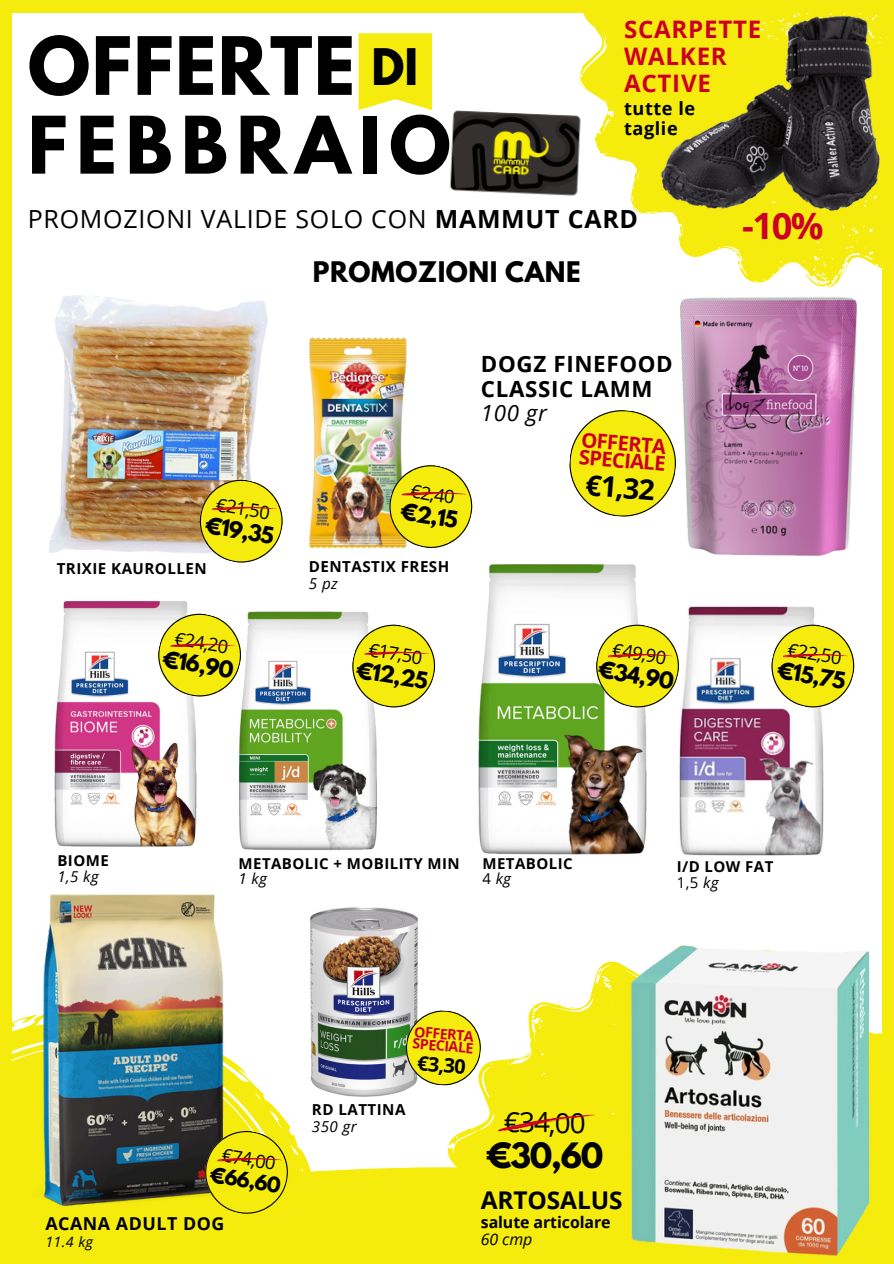
<style>
.page{position:relative;width:894px;height:1264px;background:#fff}
.page>*{position:absolute;margin:0;border:0;box-sizing:border-box;transform-origin:0 0}
.t1{font:700 71.1px "League Spartan";letter-spacing:.02em;color:#000}
.t2{font:700 70.2px "League Spartan";letter-spacing:.12em;color:#000}
.t3{font:700 44.7px "League Spartan";color:#000}
.t4{font:700 36.3px "Open Sans";color:#cc0025}
.t5{font:700 30.9px "League Spartan";color:#000}
.t6{font:700 28.35px "Open Sans";color:#000}
.t7{font:27.75px "Open Sans";color:#000}
.t8{font:700 25.05px "League Spartan";letter-spacing:.02em;color:#000}
.t9{font:24.9px "Open Sans";letter-spacing:.03em;color:#000}
.t10{font:700 24.45px "Open Sans";letter-spacing:-.005em;color:#000}
.t11{font:700 24.15px/27px "Open Sans";letter-spacing:.03em;color:#cc0025}
.t12{font:700 22.35px/24.9px "Open Sans";letter-spacing:.03em;color:#000}
.t13{font:italic 22.35px "Open Sans";color:#000}
.t14{font:700 20.4px "League Spartan";color:#000}
.t15{font:700 20.4px "Open Sans";color:#cc0025}
.t16{font:700 19.95px "Open Sans";color:#000}
.t17{font:700 18.9px "League Spartan";color:#000}
.t18{font:18.3px "Open Sans";color:#000}
.t19{font:700 18.15px/20.2px "Open Sans";letter-spacing:.03em;color:#000}
.t20{font:700 17.85px "Open Sans";letter-spacing:.03em;color:#000}
.t21{font:700 15.9px "Open Sans";letter-spacing:-.005em;color:#000}
.t22{font:italic 15.9px "Open Sans";color:#000}
.t23{font:700 15.15px "Open Sans";letter-spacing:.03em;color:#000}
.t24{font:italic 15.15px "Open Sans";letter-spacing:.03em;color:#000}
.t25{font:700 15px "Open Sans";letter-spacing:.03em;color:#000}
.t26{font:italic 15px "Open Sans";color:#000}
.t27{font:15px "Open Sans";color:#000}
.t28{font:700 14.25px "Open Sans";color:#cc0025}
.t29{font:italic 14.25px "Open Sans";color:#000}
.s1{font-weight:700}
.s2{font-style:normal}
.s3{font-style:italic}
</style>
<div class="page">
<svg style="left:447px;top:961px;width:169px;height:206px;fill:#f5ec0e"></svg>
<div style="left:0;top:1167px;width:893px;height:96px;background:#f5ec0e"></div>
<div style="left:0;top:0;width:12px;height:1244px;background:#f5ec0e"></div>
<svg style="left:549px;top:12px;width:332px;height:268px"></svg>
<svg style="left:600px;top:50px;width:4px;height:3px"></svg>
<svg style="left:797px;top:263px;width:31px;height:17px"></svg>
<svg style="left:730px;top:248px;width:12px;height:11px"></svg>
<svg style="left:601px;top:113px;width:11px;height:14px"></svg>
<div style="left:881px;top:0;width:12px;height:1244px;background:#f5ec0e"></div>
<div style="left:0;top:0;width:893px;height:12px;background:#f5ec0e"></div>
<svg style="left:358px;top:33px;width:74px;height:77px;background:#f5ed21"></svg>
<img style="left:450px;top:110px;width:134px;height:88px">
<img style="left:310px;top:907px;width:108px;height:190px">
<svg style="left:404px;top:1008px;width:78px;height:79px"></svg>
<img style="left:54px;top:601px;width:143px;height:246px">
<img style="left:49px;top:295px;width:219px;height:258px">
<img style="left:195px;top:475px;width:88px;height:88px">
<img style="left:12px;top:894px;width:287px;height:313px">
<svg style="left:201px;top:1126px;width:91px;height:88px"></svg>
<img style="left:478px;top:564px;width:169px;height:291px">
<img style="left:309px;top:337px;width:98px;height:212px">
<img style="left:385px;top:461px;width:88px;height:88px">
<svg style="left:154px;top:609px;width:81px;height:91px"></svg>
<img style="left:235px;top:611px;width:142px;height:239px">
<svg style="left:348px;top:620px;width:88px;height:91px"></svg>
<svg style="left:591px;top:620px;width:88px;height:91px"></svg>
<img style="left:679px;top:606px;width:144px;height:249px">
<svg style="left:767px;top:620px;width:88px;height:91px"></svg>
<img style="left:680px;top:280px;width:178px;height:276px">
<svg style="left:569px;top:410px;width:107px;height:107px"></svg>
<img style="left:654px;top:12px;width:228px;height:218px">
<img style="left:616px;top:925px;width:266px;height:331px">
<svg style="left:497px;top:1111px;width:98px;height:20px;background:#efcf10"></svg>
<p class="t1" style="left:28px;top:31px;width:329px">OFFERTE</p>
<p class="t2" style="left:28px;top:110px;width:424px">FEBBRAIO</p>
<p class="t3" style="left:371px;top:45px;width:48px">DI</p>
<p class="t11" style="left:624px;top:15px;width:139px">SCARPETTE<br>WALKER<br>ACTIVE</p>
<p class="t19" style="left:624px;top:98px;width:72px">tutte le taglie</p>
<p class="t9" style="left:28px;top:201px;width:611px">PROMOZIONI VALIDE SOLO CON <span class="s1">MAMMUT CARD</span></p>
<p class="t4" style="left:742px;top:200px;width:83px">-10%</p>
<h3 class="t18" style="left:218px;top:491px;width:56px;rotate:9deg">€21,50</h3>
<h2 class="t14" style="left:207px;top:515px;width:71px;rotate:9deg">€19,35</h2>
<h6 class="t23" style="left:57px;top:558px;width:151px">TRIXIE KAUROLLEN</h6>
<p class="t8" style="left:313px;top:259px;width:269px">PROMOZIONI CANE</p>
<p class="t18" style="left:413px;top:478px;width:46px;rotate:9deg">€2,40</p>
<p class="t14" style="left:402px;top:501px;width:59px;rotate:9deg">€2,15</p>
<p class="t23" style="left:309px;top:556px;width:142px">DENTASTIX FRESH</p>
<p class="t24" style="left:309px;top:573px;width:31px">5 pz</p>
<p class="t12" style="left:480px;top:350px;width:193px">DOGZ FINEFOOD<br>CLASSIC LAMM</p>
<p class="t13" style="left:480px;top:397px;width:68px">100 gr</p>
<p class="t15" style="left:582px;top:425px;width:86px;rotate:5deg">OFFERTA</p>
<p class="t15" style="left:580px;top:442px;width:88px;rotate:5deg">SPECIALE</p>
<p class="t6" style="left:587px;top:464px;width:71px;rotate:5deg">€1,32</p>
<p class="t18" style="left:177px;top:625px;width:56px;rotate:9deg">€24,20</p>
<p class="t14" style="left:164px;top:648px;width:73px;rotate:9deg">€16,90</p>
<p class="t18" style="left:371px;top:636px;width:56px;rotate:9deg">€17,50</p>
<p class="t14" style="left:358px;top:659px;width:74px;rotate:9deg">€12,25</p>
<p class="t18" style="left:614px;top:636px;width:56px;rotate:9deg">€49,90</p>
<p class="t14" style="left:599px;top:659px;width:78px;rotate:9deg">€34,90</p>
<p class="t18" style="left:789px;top:636px;width:56px;rotate:9deg">€22,50</p>
<p class="t14" style="left:778px;top:659px;width:70px;rotate:9deg">€15,75</p>
<p class="t25" style="left:57px;top:849px;width:53px">BIOME</p>
<p class="t26" style="left:57px;top:865px;width:43px">1,5 kg</p>
<p class="t25" style="left:238px;top:852px;width:223px">METABOLIC + MOBILITY MIN</p>
<p class="t26" style="left:238px;top:868px;width:30px">1 kg</p>
<p class="t25" style="left:482px;top:852px;width:92px">METABOLIC</p>
<p class="t26" style="left:482px;top:868px;width:30px"><span class="s2">4</span> kg</p>
<p class="t28" style="left:415px;top:1021px;width:61px;rotate:5deg">OFFERTA</p>
<p class="t28" style="left:413px;top:1033px;width:63px;rotate:5deg">SPECIALE</p>
<p class="t16" style="left:418px;top:1048px;width:50px;rotate:5deg">€3,30</p>
<p class="t18" style="left:224px;top:1141px;width:56px;rotate:9deg">€74,00</p>
<h4 class="t17" style="left:211px;top:1165px;width:73px;rotate:9deg">€66,60</h4>
<h1 class="t20" style="left:45px;top:1210px;width:180px">ACANA ADULT DOG</h1>
<p class="t29" style="left:45px;top:1231px;width:49px">11.4 kg</p>
<p class="t23" style="left:312px;top:1098px;width:95px">RD LATTINA</p>
<p class="t24" style="left:312px;top:1115px;width:46px">350 gr</p>
<p class="t7" style="left:503px;top:1102px;width:83px">€34,00</p>
<p class="t5" style="left:486px;top:1140px;width:119px">€30,60</p>
<p class="t10" style="left:480px;top:1182px;width:143px">ARTOSALUS</p>
<p class="t21" style="left:480px;top:1210px;width:131px">salute articolare</p>
<p class="t22" style="left:480px;top:1227px;width:53px">60 cmp</p>
<p class="t25" style="left:676px;top:855px;width:98px">I/D LOW FAT</p>
<p class="t27" style="left:676px;top:871px;width:43px">1,5 <span class="s3">kg</span></p>
</div>
